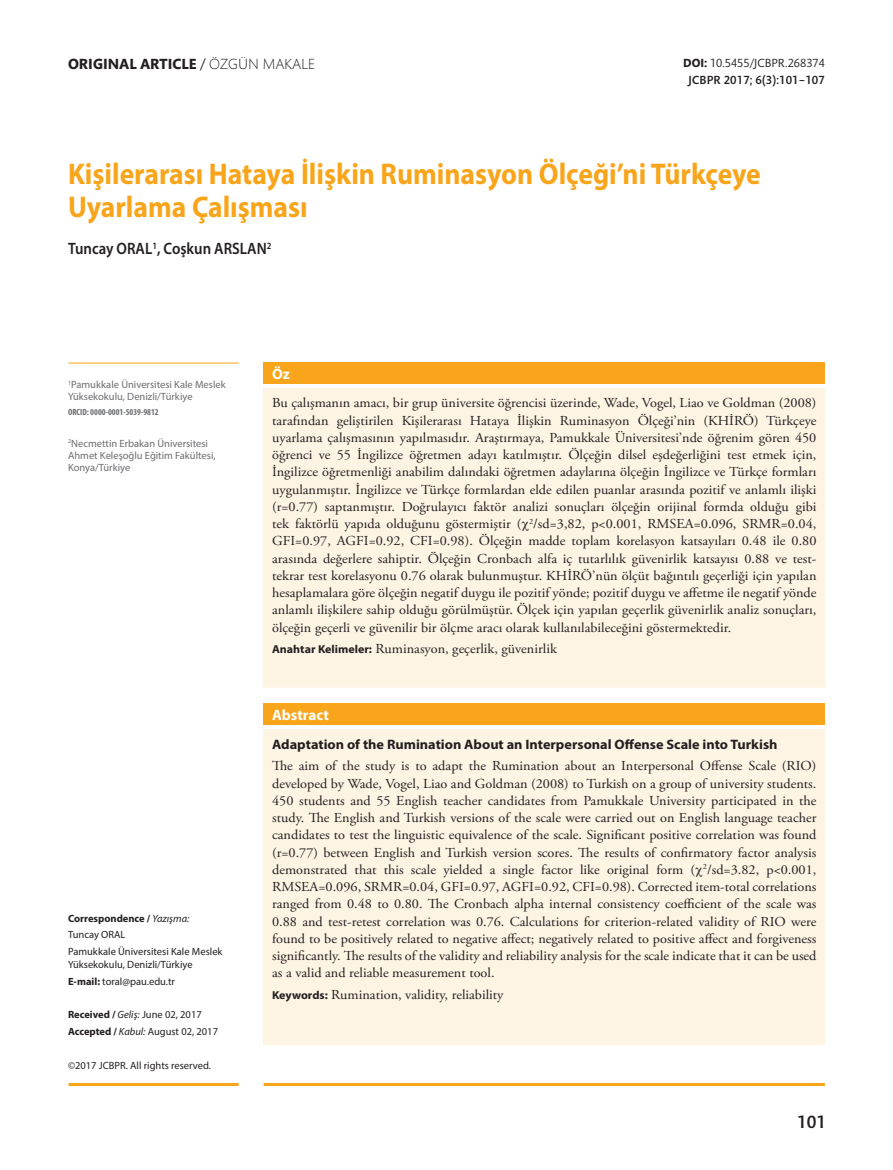
<style>
.page{position:relative;width:893px;height:1170px;background:#fff}
.page>*{position:absolute;margin:0;border:0;box-sizing:border-box;transform-origin:0 0}
.t1{font:700 30px/33px "Myriad Pro";color:#f9a51b;scale:.92 1}
.t2{font:500 18px "Mundo Sans Std";color:#231f20}
.t3{font:600 16.5px "Myriad Pro";color:#231f20;scale:.9 1}
.t4{font:700 15px "Mundo Sans Std";color:#231f20}
.t5{font:700 15px "Myriad Pro";color:#fff}
.t6{font:13.65px/17.2px "Adobe Garamond Pro";color:#231f20;text-align:justify;scale:1.04 1}
.t7{font:700 13.65px "Myriad Pro";color:#231f20;scale:1.04 1}
.t8{font:12px "Mundo Sans Std";color:#231f20}
.t9{font:500 12px "Mundo Sans Std";letter-spacing:.01em;color:#231f20}
.t10{font:10.5px/16.8px "Myriad Pro";color:#231f20}
.t11{font:10.5px/12px "Myriad Pro";color:#6c6d70}
.t12{font:700 condensed 9px "Myriad Pro";color:#6c6d70}
.s1{font-weight:400}
.s2{font-weight:300}
.s3{font-weight:700}
.s4{font-style:italic}
.s5{font-family:"Myriad Pro";font-weight:700;font-size:11.55px}
</style>
<div class="page">
<hr style="left:69px;top:1082px;width:170px;height:3px;background:#f9a51b">
<hr style="left:264px;top:1082px;width:561px;height:3px;background:#f9a51b">
<hr style="left:69px;top:362px;width:170px;height:1px;background:#f9a51b">
<div style="left:264px;top:362px;width:561px;height:22px;background:#f9a51b"></div>
<div style="left:264px;top:388px;width:561px;height:300px;background:#fef4e4"></div>
<hr style="left:264px;top:687px;width:561px;height:2px;background:#fff">
<div style="left:264px;top:703px;width:561px;height:22px;background:#f9a51b"></div>
<div style="left:264px;top:729px;width:561px;height:316px;background:#fef4e4"></div>
<hr style="left:264px;top:1044px;width:561px;height:2px;background:#fff">
<p class="t4" style="left:68px;top:56px;width:248px">ORIGINAL ARTICLE <span class="s1">/</span> <span class="s2">ÖZGÜN MAKALE</span></p>
<p class="t8" style="left:683px;top:57px;width:143px"><span class="s3">DOI:</span> 10.5455/JCBPR.268374</p>
<p class="t9" style="left:689px;top:74px;width:138px">JCBPR 2017; 6(3):101−107</p>
<h1 class="t1" style="left:68px;top:156px;width:754px">Kişilerarası Hataya İlişkin Ruminasyon Ölçeği’ni Türkçeye<br>Uyarlama Çalışması</h1>
<p class="t3" style="left:68px;top:238px;width:227px">Tuncay ORAL<sup>1</sup>, Coşkun ARSLAN<sup>2</sup></p>
<p class="t11" style="left:68px;top:378px;width:159px"><sup>1</sup>Pamukkale Üniversitesi Kale Meslek<br>Yüksekokulu, Denizli/Türkiye</p>
<p class="t12" style="left:68px;top:406px;width:92px">ORCID: 0000-0001-5039-9812</p>
<p class="t11" style="left:68px;top:437px;width:149px"><sup>2</sup>Necmettin Erbakan Üniversitesi<br>Ahmet Keleşoğlu Eğitim Fakültesi,<br>Konya/Türkiye</p>
<p class="t10" style="left:68px;top:909px;width:156px"><span class="s3">Correspondence /</span> <span class="s4">Yazışma:<br></span>Tuncay ORAL<br>Pamukkale Üniversitesi Kale Meslek</p>
<p class="t10" style="left:68px;top:955px;width:126px">Yüksekokulu, Denizli/Türkiye<br><span class="s3">E-mail:</span> toral@pau.edu.tr</p>
<p class="t10" style="left:68px;top:1006px;width:152px"><span class="s3">Received /</span> <span class="s4">Geliş:</span> June 02, 2017<br><span class="s3">Accepted /</span> <span class="s4">Kabul:</span> August 02, 2017</p>
<p class="t10" style="left:68px;top:1056px;width:145px">©2017 JCBPR. All rights reserved.</p>
<p class="t5" style="left:272px;top:364px;width:19px">Öz</p>
<p class="t6" style="left:272px;top:395px;width:525px">Bu çalışmanın amacı, bir grup üniversite öğrencisi üzerinde, Wade, Vogel, Liao ve Goldman (2008) tarafından geliştirilen Kişilerarası Hataya İlişkin Ruminasyon Ölçeği’nin (KHİRÖ) Türkçeye uyarlama çalışmasının yapılmasıdır. Araştırmaya, Pamukkale Üniversitesi’nde öğrenim gören 450 öğrenci ve 55 İngilizce öğretmen adayı katılmıştır. Ölçeğin dilsel eşdeğerliğini test etmek için, İngilizce öğretmenliği anabilim dalındaki öğretmen adaylarına ölçeğin İngilizce ve Türkçe formları uygulanmıştır. İngilizce ve Türkçe formlardan elde edilen puanlar arasında pozitif ve anlamlı ilişki (r=0.77) saptanmıştır. Doğrulayıcı faktör analizi sonuçları ölçeğin orijinal formda olduğu gibi tek faktörlü yapıda olduğunu göstermiştir ( <sup>2</sup>/sd=3,82, p&lt;0.001, RMSEA=0.096, SRMR=0.04, GFI=0.97, AGFI=0.92, CFI=0.98). Ölçeğin madde toplam korelasyon katsayıları 0.48 ile 0.80 arasında değerlere sahiptir. Ölçeğin Cronbach alfa iç tutarlılık güvenirlik katsayısı 0.88 ve test&shy;tekrar test korelasyonu 0.76 olarak bulunmuştur. KHİRÖ’nün ölçüt bağıntılı geçerliği için yapılan hesaplamalara göre ölçeğin negatif duygu ile pozitif yönde; pozitif duygu ve affetme ile negatif yönde anlamlı ilişkilere sahip olduğu görülmüştür. Ölçek için yapılan geçerlik güvenirlik analiz sonuçları, ölçeğin geçerli ve güvenilir bir ölçme aracı olarak kullanılabileceğini göstermektedir.</p>
<p class="t6" style="left:272px;top:640px;width:275px"><span class="s5">Anahtar Kelimeler:</span> Ruminasyon, geçerlik, güvenirlik</p>
<p class="t5" style="left:272px;top:705px;width:58px">Abstract</p>
<p class="t7" style="left:272px;top:735px;width:487px">Adaptation of the Rumination About an Interpersonal Offense Scale into Turkish</p>
<p class="t6" style="left:272px;top:757px;width:525px">The aim of the study is to adapt the Rumination about an Interpersonal Offense Scale (RIO) developed by Wade, Vogel, Liao and Goldman (2008) to Turkish on a group of university students.<br>450 students and 55 English teacher candidates from Pamukkale University participated in the study. The English and Turkish versions of the scale were carried out on English language teacher candidates to test the linguistic equivalence of the scale. Significant positive correlation was found (r=0.77) between English and Turkish version scores. The results of confirmatory factor analysis demonstrated that this scale yielded a single factor like original form ( <sup>2</sup>/sd=3.82, p&lt;0.001, RMSEA=0.096, SRMR=0.04, GFI=0.97, AGFI=0.92, CFI=0.98). Corrected item-total correlations ranged from 0.48 to 0.80. The Cronbach alpha internal consistency coefficient of the scale was 0.88 and test-retest correlation was 0.76. Calculations for criterion-related validity of RIO were found to be positively related to negative affect; negatively related to positive affect and forgiveness significantly. The results of the validity and reliability analysis for the scale indicate that it can be used as a valid and reliable measurement tool.</p>
<p class="t6" style="left:272px;top:986px;width:224px"><span class="s5">Keywords:</span> Rumination, validity, reliability</p>
<h2 class="t2" style="left:797px;top:1111px;width:30px">101</h2>
</div>
